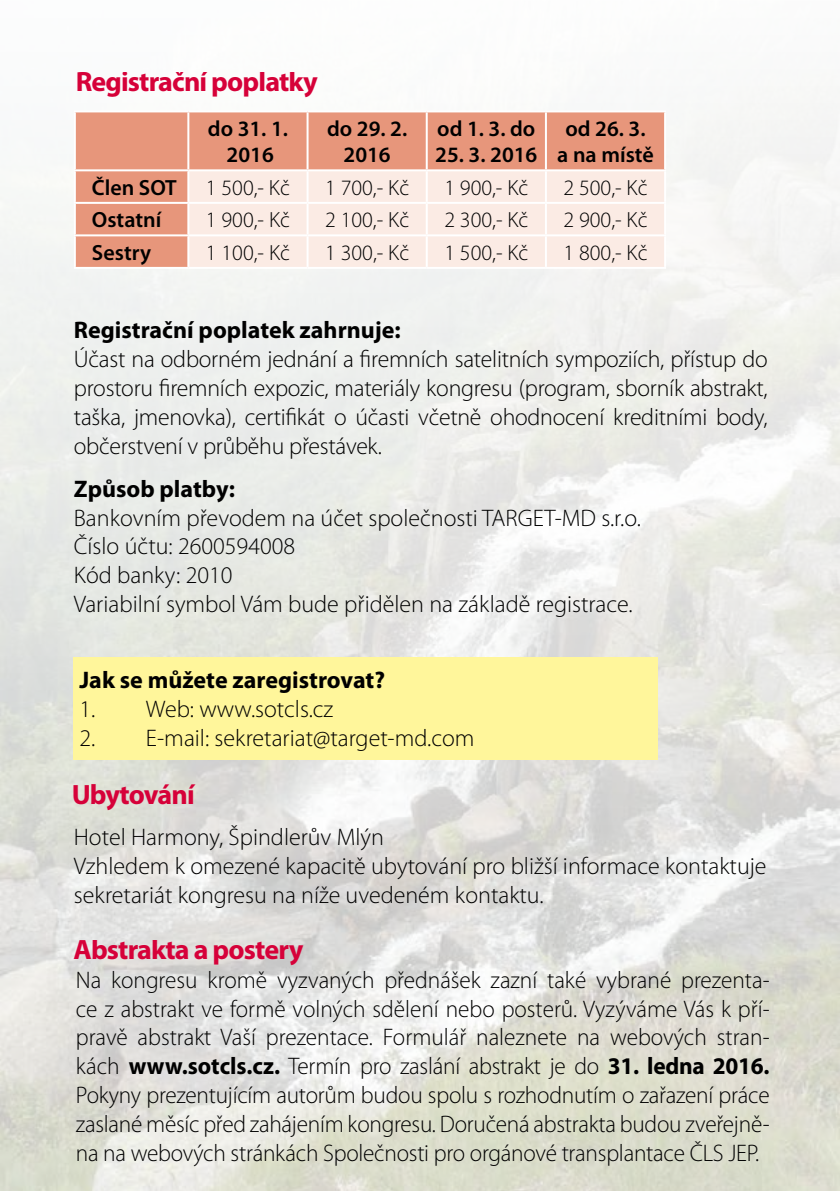
<style>
.page{position:relative;width:840px;height:1191px;background:#fff}
.page>*{position:absolute;margin:0;border:0;box-sizing:border-box;transform-origin:0 0}
.t1{font:700 28px "Myriad Pro";letter-spacing:-.03em;color:#d60139}
.t2{font:300 24px/28.8px "Myriad Pro";color:#000;text-align:justify}
.t3{font:700 24px "Myriad Pro";color:#000}
.t4{font:300 22px "Myriad Pro";color:#000}
.t5{font:600 22px/26.4px "Myriad Pro";color:#000;text-align:center}
.s1{font-weight:700}
</style>
<div class="page">
<div style="left:74px;top:657px;width:583px;height:102px;background:#fff69b"></div>
<div style="left:76px;top:112px;width:587px;height:155px;background:#e7967b"></div>
<div style="left:189px;top:171px;width:474px;height:96px;background:#fbebe4"></div>
<hr style="left:187px;top:112px;width:2px;height:57px;background:#fff">
<hr style="left:306px;top:112px;width:2px;height:57px;background:#fff">
<hr style="left:425px;top:112px;width:2px;height:57px;background:#fff">
<hr style="left:544px;top:112px;width:2px;height:57px;background:#fff">
<hr style="left:74px;top:169px;width:114px;height:2px;background:#fff">
<hr style="left:188px;top:169px;width:119px;height:2px;background:#fff">
<hr style="left:187px;top:171px;width:2px;height:31px;background:#fff">
<hr style="left:307px;top:169px;width:119px;height:2px;background:#fff">
<hr style="left:306px;top:171px;width:2px;height:31px;background:#fff">
<hr style="left:426px;top:169px;width:119px;height:2px;background:#fff">
<hr style="left:425px;top:171px;width:2px;height:31px;background:#fff">
<hr style="left:545px;top:169px;width:120px;height:2px;background:#fff">
<hr style="left:544px;top:171px;width:2px;height:31px;background:#fff">
<hr style="left:74px;top:202px;width:114px;height:2px;background:#fff">
<hr style="left:188px;top:202px;width:119px;height:2px;background:#fff">
<hr style="left:187px;top:204px;width:2px;height:30px;background:#fff">
<hr style="left:307px;top:202px;width:119px;height:2px;background:#fff">
<hr style="left:306px;top:204px;width:2px;height:30px;background:#fff">
<hr style="left:426px;top:202px;width:119px;height:2px;background:#fff">
<hr style="left:425px;top:204px;width:2px;height:30px;background:#fff">
<hr style="left:545px;top:202px;width:120px;height:2px;background:#fff">
<hr style="left:544px;top:204px;width:2px;height:30px;background:#fff">
<hr style="left:74px;top:234px;width:114px;height:2px;background:#fff">
<hr style="left:188px;top:234px;width:119px;height:2px;background:#fff">
<hr style="left:187px;top:236px;width:2px;height:31px;background:#fff">
<hr style="left:307px;top:234px;width:119px;height:2px;background:#fff">
<hr style="left:306px;top:236px;width:2px;height:31px;background:#fff">
<hr style="left:426px;top:234px;width:119px;height:2px;background:#fff">
<hr style="left:425px;top:236px;width:2px;height:31px;background:#fff">
<hr style="left:545px;top:234px;width:120px;height:2px;background:#fff">
<hr style="left:544px;top:236px;width:2px;height:31px;background:#fff">
<p class="t1" style="left:76px;top:63px;width:243px">Registrační poplatky</p>
<p class="t5" style="left:208px;top:115px;width:82px">do 31. 1.<br>2016</p>
<p class="t5" style="left:327px;top:115px;width:82px">do 29. 2.<br>2016</p>
<p class="t5" style="left:437px;top:115px;width:100px">od 1. 3. do</p>
<p class="t5" style="left:435px;top:141px;width:104px">25. 3. 2016</p>
<p class="t5" style="left:557px;top:115px;width:98px">od 26. 3. a na místě</p>
<p class="t5" style="left:92px;top:174px;width:86px">Člen SOT</p>
<p class="t4" style="left:206px;top:174px;width:85px">1 500,- Kč</p>
<p class="t4" style="left:325px;top:174px;width:85px">1 700,- Kč</p>
<p class="t4" style="left:444px;top:174px;width:85px">1 900,- Kč</p>
<p class="t4" style="left:563px;top:174px;width:85px">2 500,- Kč</p>
<p class="t5" style="left:92px;top:206px;width:71px">Ostatní</p>
<p class="t4" style="left:206px;top:207px;width:85px">1 900,- Kč</p>
<p class="t4" style="left:325px;top:207px;width:85px">2 100,- Kč</p>
<p class="t4" style="left:444px;top:207px;width:85px">2 300,- Kč</p>
<p class="t4" style="left:563px;top:207px;width:85px">2 900,- Kč</p>
<p class="t5" style="left:92px;top:239px;width:61px">Sestry</p>
<p class="t4" style="left:206px;top:239px;width:85px">1 100,- Kč</p>
<p class="t4" style="left:325px;top:239px;width:85px">1 300,- Kč</p>
<p class="t4" style="left:444px;top:239px;width:85px">1 500,- Kč</p>
<p class="t4" style="left:563px;top:239px;width:85px">1 800,- Kč</p>
<p class="t3" style="left:74px;top:315px;width:328px">Registrační poplatek zahrnuje:</p>
<p class="t2" style="left:74px;top:344px;width:695px">Účast na odborném jednání a firemních satelitních sympoziích, přístup do prostoru firemních expozic, materiály kongresu (program, sborník abstrakt, taška, jmenovka), certifikát o účasti včetně ohodnocení kreditními body, občerstvení v průběhu přestávek.</p>
<p class="t3" style="left:74px;top:473px;width:162px">Způsob platby:</p>
<p class="t2" style="left:74px;top:503px;width:568px;text-align:left">Bankovním převodem na účet společnosti TARGET-MD s.r.o.<br>Číslo účtu: 2600594008<br>Kód banky: 2010<br>Variabilní symbol Vám bude přidělen na základě registrace.</p>
<p class="t3" style="left:79px;top:664px;width:307px">Jak se můžete zaregistrovat?</p>
<p class="t2" style="left:79px;top:694px;width:255px">1. Web: www.sotcls.cz</p>
<p class="t2" style="left:79px;top:723px;width:396px">2. E-mail: sekretariat@target-md.com</p>
<p class="t1" style="left:72px;top:776px;width:125px">Ubytování</p>
<p class="t2" style="left:74px;top:822px;width:694px;text-align:left">Hotel Harmony, Špindlerův Mlýn<br>Vzhledem k omezené kapacitě ubytování pro bližší informace kontaktuje sekretariát kongresu na níže uvedeném kontaktu.</p>
<p class="t1" style="left:74px;top:931px;width:231px">Abstrakta a postery</p>
<p class="t2" style="left:76px;top:965px;width:695px">Na kongresu kromě vyzvaných přednášek zazní také vybrané prezenta&shy;ce z abstrakt ve formě volných sdělení nebo posterů. Vyzýváme Vás k pří&shy;pravě abstrakt Vaší prezentace. Formulář naleznete na webových stran&shy;kách <span class="s1">www.sotcls.cz.</span> Termín pro zaslání abstrakt je do <span class="s1">31. ledna 2016.<br></span>Pokyny prezentujícím autorům budou spolu s rozhodnutím o zařazení práce zaslané měsíc před zahájením kongresu. Doručená abstrakta budou zveřejně&shy;na na webových stránkách Společnosti pro orgánové transplantace ČLS JEP.</p>
</div>
